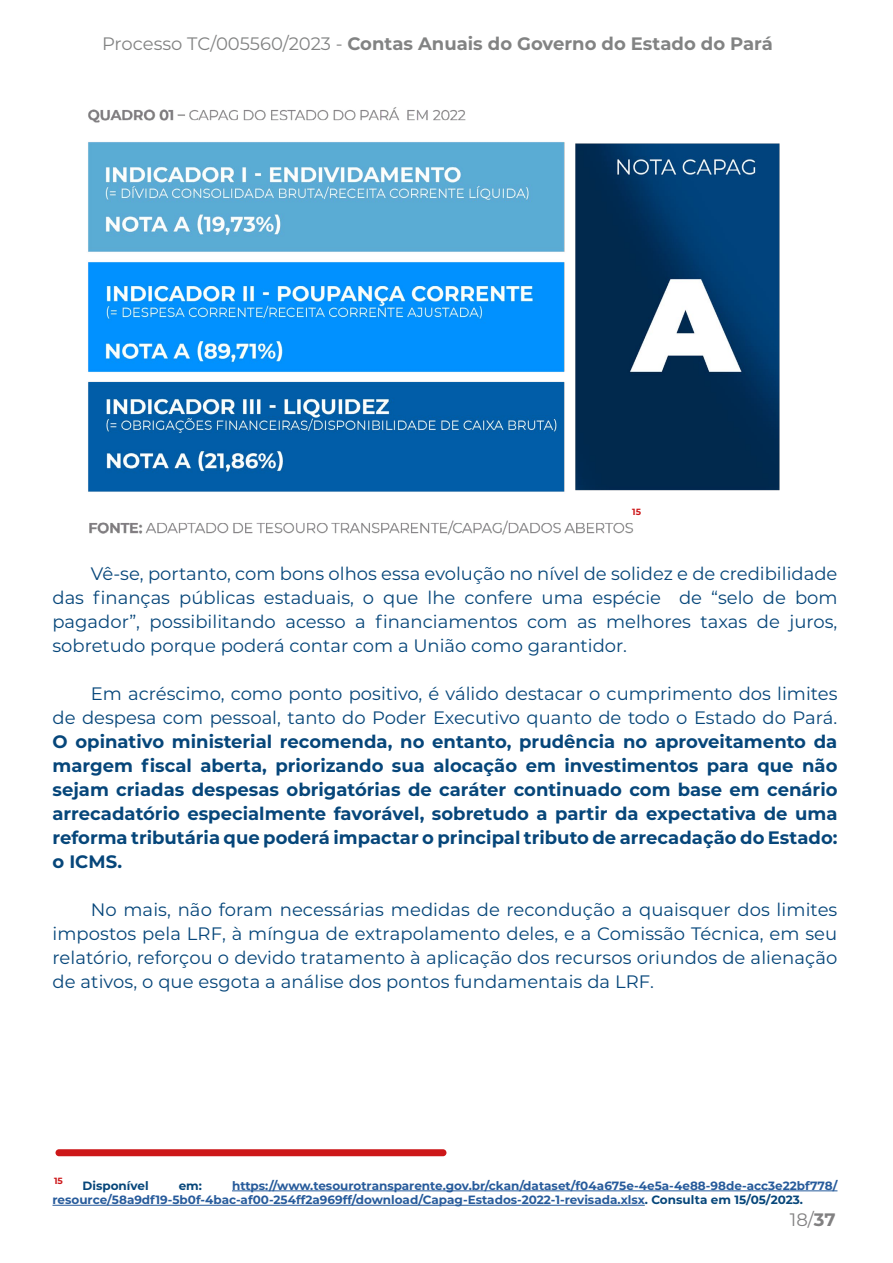
<style>
.page{position:relative;width:893px;height:1263px;background:#fff}
.page>*{position:absolute;margin:0;border:0;box-sizing:border-box;transform-origin:0 0}
.t1{font:18px/24px "Montserrat";color:#06467a;text-align:justify}
.t2{font:700 18px/24px "Montserrat";color:#06467a;text-align:justify}
.t3{font:700 18px "Montserrat";color:#828383}
.t4{font:18px "Montserrat";color:#818081}
.t5{font:700 12px/14.4px "Montserrat";color:#275b9b}
.t6{font:700 12px "Montserrat";color:#06467a}
.t7{font:700 9px "Montserrat";color:#cd1719}
.s1{font-weight:400}
.s2{color:#06467a}
.s3{font-weight:700}
</style>
<div class="page">
<hr style="left:232px;top:1190px;width:605px;height:1px;background:#275b9b">
<hr style="left:52px;top:1205px;width:593px;height:1px;background:#275b9b">
<div style="left:55px;top:1149px;width:391px;height:7px;background:#cd1719;border-radius:4px"></div>
<img style="left:88px;top:107px;width:692px;height:428px">
<p class="t3" style="left:102px;top:31px;width:672px"><span class="s1">Processo TC/005560/2023 -</span> Contas Anuais do Governo do Estado do Pará</p>
<p class="t7" style="left:632px;top:506px;width:10px">15</p>
<p class="t1" style="left:52px;top:561px;width:787px;text-indent:38px">Vê-se, portanto, com bons olhos essa evolução no nível de solidez e de credibilidade das finanças públicas estaduais, o que lhe confere uma espécie de “selo de bom pagador”, possibilitando acesso a financiamentos com as melhores taxas de juros, sobretudo porque poderá contar com a União como garantidor.</p>
<p class="t1" style="left:52px;top:681px;width:786px;text-align:right">Em acréscimo, como ponto positivo, é válido destacar o cumprimento dos limites<br>de despesa com pessoal, tanto do Poder Executivo quanto de todo o Estado do Pará.</p>
<p class="t2" style="left:52px;top:728px;width:786px">O opinativo ministerial recomenda, no entanto, prudência no aproveitamento da margem fiscal aberta, priorizando sua alocação em investimentos para que não sejam criadas despesas obrigatórias de caráter continuado com base em cenário arrecadatório especialmente favorável, sobretudo a partir da expectativa de uma reforma tributária que poderá impactar o principal tributo de arrecadação do Estado: o ICMS.</p>
<p class="t1" style="left:52px;top:896px;width:786px;text-indent:38px">No mais, não foram necessárias medidas de recondução a quaisquer dos limites impostos pela LRF, à míngua de extrapolamento deles, e a Comissão Técnica, em seu relatório, reforçou o devido tratamento à aplicação dos recursos oriundos de alienação de ativos, o que esgota a análise dos pontos fundamentais da LRF.</p>
<p class="t7" style="left:54px;top:1174px;width:10px">15</p>
<p class="t5" style="left:52px;top:1177px;width:786px;text-indent:180px">https://www.tesourotransparente.gov.br/ckan/dataset/f04a675e-4e5a-4e88-98de-acc3e22bf778/ resource/58a9df19-5b0f-4bac-af00-254ff2a969ff/download/Capag-Estados-2022-1-revisada.xlsx<span class="s2">. Consulta em 15/05/2023.</span></p>
<p class="t6" style="left:83px;top:1177px;width:68px">Disponível</p>
<p class="t6" style="left:179px;top:1177px;width:25px">em:</p>
<p class="t4" style="left:790px;top:1208px;width:47px">18/<span class="s3">37</span></p>
</div>
